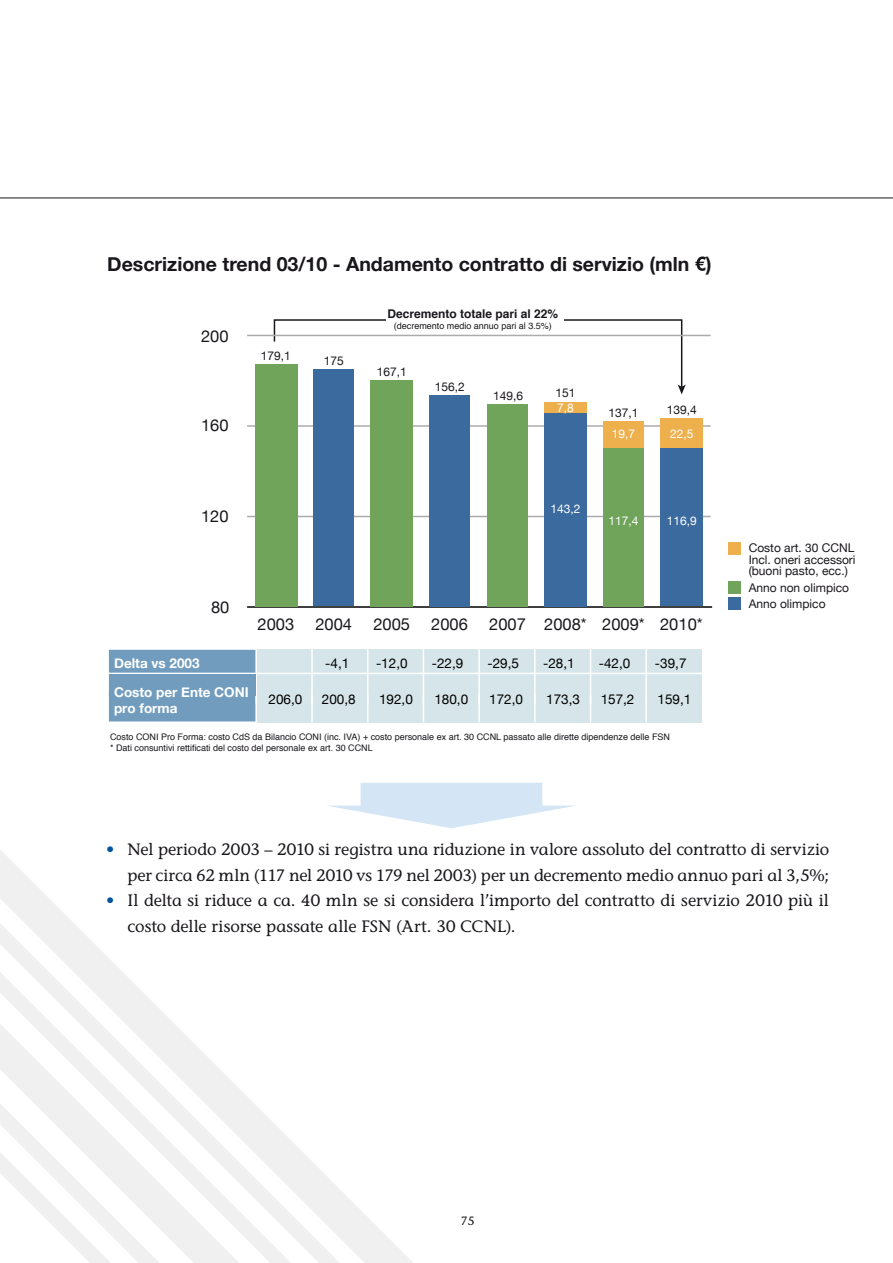
<style>
.page{position:relative;width:893px;height:1263px;background:#fff}
.page>*{position:absolute;margin:0;border:0;box-sizing:border-box;transform-origin:0 0}
.t1{font:700 19.5px "Helvetica Neue";color:#1a171c}
.t2{font:500 16.5px/25.5px "Stone Informal Std";color:#1a171c;text-align:right}
.t3{font:16.5px "Helvetica Neue";color:#1a171c}
.t4{font:13.5px "Helvetica Neue";color:#000}
.t5{font:700 13.5px "Helvetica Neue";color:#fff}
.t6{font:12px/11.4px "Helvetica Neue";color:#1a171c;text-align:justify}
.t7{font:12px "Helvetica Neue";color:#fff}
.t8{font:700 12px "Helvetica";color:#1a171c}
.t9{font:500 12px "Stone Informal Std";color:#1a171c}
.t10{font:9px/10.8px "Helvetica";color:#1a171c}
.s1{font-weight:600;color:#00559f}
</style>
<div class="page">
<svg style="left:0;top:197px;width:453px;height:1066px"></svg>
<hr style="left:0;top:198px;width:893px;height:1px;background:#1a171c">
<svg style="left:273px;top:318px;width:413px;height:76px"></svg>
<hr style="left:247px;top:516px;width:464px;height:1px;background:#ababab">
<hr style="left:247px;top:425px;width:464px;height:2px;background:#ababab">
<hr style="left:247px;top:335px;width:464px;height:1px;background:#ababab">
<hr style="left:248px;top:606px;width:463px;height:2px;background:#000">
<div style="left:660px;top:418px;width:42px;height:30px;background:#edb04d"></div>
<div style="left:603px;top:421px;width:41px;height:27px;background:#edb04d"></div>
<div style="left:545px;top:402px;width:42px;height:11px;background:#edb04d"></div>
<div style="left:603px;top:448px;width:41px;height:158px;background:#6fa45a"></div>
<div style="left:488px;top:404px;width:40px;height:202px;background:#6fa45a"></div>
<div style="left:371px;top:380px;width:42px;height:226px;background:#6fa45a"></div>
<div style="left:255px;top:364px;width:42px;height:242px;background:#6fa45a"></div>
<div style="left:660px;top:448px;width:42px;height:158px;background:#3b6b9e"></div>
<div style="left:545px;top:413px;width:42px;height:193px;background:#3b6b9e"></div>
<div style="left:429px;top:395px;width:41px;height:211px;background:#3b6b9e"></div>
<div style="left:314px;top:369px;width:40px;height:237px;background:#3b6b9e"></div>
<div style="left:385px;top:307px;width:178px;height:25px;background:#fff"></div>
<svg style="left:695px;top:256px;width:11px;height:15px"></svg>
<div style="left:728px;top:598px;width:12px;height:12px;background:#3b6b9e"></div>
<div style="left:728px;top:582px;width:12px;height:12px;background:#6fa45a"></div>
<div style="left:728px;top:542px;width:12px;height:12px;background:#edb04d"></div>
<svg style="left:326px;top:783px;width:250px;height:45px"></svg>
<div style="left:108px;top:649px;width:594px;height:73px;background:#d6e5e9"></div>
<hr style="left:645px;top:695px;width:2px;height:27px;background:#fff">
<hr style="left:645px;top:649px;width:2px;height:54px;background:#fff">
<svg style="left:590px;top:703px;width:1px;height:19px"></svg>
<hr style="left:590px;top:649px;width:1px;height:54px;background:#fff">
<hr style="left:534px;top:695px;width:2px;height:27px;background:#fff">
<hr style="left:534px;top:649px;width:2px;height:54px;background:#fff">
<hr style="left:478px;top:695px;width:2px;height:27px;background:#fff">
<hr style="left:478px;top:649px;width:2px;height:54px;background:#fff">
<svg style="left:423px;top:703px;width:1px;height:19px"></svg>
<hr style="left:423px;top:649px;width:1px;height:54px;background:#fff">
<svg style="left:367px;top:703px;width:1px;height:19px"></svg>
<hr style="left:367px;top:649px;width:1px;height:54px;background:#fff">
<hr style="left:311px;top:695px;width:2px;height:27px;background:#fff">
<hr style="left:311px;top:649px;width:2px;height:54px;background:#fff">
<div style="left:109px;top:650px;width:148px;height:72px;background:#719cbe"></div>
<hr style="left:256px;top:650px;width:1px;height:53px;background:#fff">
<hr style="left:107px;top:695px;width:2px;height:27px;background:#fff">
<hr style="left:107px;top:650px;width:2px;height:43px;background:#fff">
<hr style="left:107px;top:722px;width:150px;height:1px;background:#fff">
<hr style="left:107px;top:673px;width:595px;height:1px;background:#fff">
<hr style="left:107px;top:648px;width:150px;height:2px;background:#fff">
<div style="left:109px;top:674px;width:147px;height:22px;background:#719cbe"></div>
<p class="t1" style="left:107px;top:252px;width:606px">Descrizione trend 03/10 - Andamento contratto di servizio (mln )</p>
<p class="t3" style="left:201px;top:326px;width:29px">200</p>
<p class="t3" style="left:201px;top:415px;width:29px">160</p>
<p class="t3" style="left:201px;top:507px;width:29px">120</p>
<p class="t6" style="left:261px;top:350px;width:32px">179,1</p>
<p class="t6" style="left:324px;top:355px;width:22px">175</p>
<p class="t8" style="left:388px;top:304px;width:172px">Decremento totale pari al 22%</p>
<p class="t10" style="left:394px;top:320px;width:160px">(decremento medio annuo pari al 3.5%)</p>
<p class="t6" style="left:377px;top:366px;width:32px">167,1</p>
<p class="t6" style="left:435px;top:381px;width:32px">156,2</p>
<p class="t6" style="left:493px;top:390px;width:32px">149,6</p>
<p class="t6" style="left:555px;top:387px;width:22px">151</p>
<p class="t7" style="left:557px;top:400px;width:18px">7,8</p>
<p class="t7" style="left:550px;top:502px;width:32px">143,2</p>
<p class="t6" style="left:608px;top:406px;width:32px">137,1</p>
<p class="t6" style="left:667px;top:404px;width:32px">139,4</p>
<p class="t7" style="left:612px;top:427px;width:25px">19,7</p>
<p class="t7" style="left:670px;top:427px;width:25px">22,5</p>
<p class="t7" style="left:608px;top:513px;width:32px">117,4</p>
<p class="t7" style="left:667px;top:513px;width:32px">116,9</p>
<p class="t3" style="left:211px;top:597px;width:20px">80</p>
<p class="t3" style="left:257px;top:614px;width:38px">2003</p>
<p class="t3" style="left:315px;top:614px;width:38px">2004</p>
<p class="t3" style="left:373px;top:614px;width:38px">2005</p>
<p class="t3" style="left:431px;top:614px;width:38px">2006</p>
<p class="t3" style="left:489px;top:614px;width:215px">2007 2008* 2009* 2010*</p>
<p class="t5" style="left:114px;top:654px;width:87px">Delta vs 2003</p>
<p class="t4" style="left:325px;top:655px;width:26px">-4,1</p>
<p class="t4" style="left:376px;top:655px;width:33px">-12,0</p>
<p class="t4" style="left:432px;top:655px;width:33px">-22,9</p>
<p class="t4" style="left:487px;top:655px;width:33px">-29,5</p>
<p class="t4" style="left:543px;top:655px;width:33px">-28,1</p>
<p class="t4" style="left:599px;top:655px;width:33px">-42,0</p>
<p class="t4" style="left:655px;top:655px;width:33px">-39,7</p>
<p class="t5" style="left:114px;top:700px;width:65px">pro forma</p>
<p class="t5" style="left:114px;top:684px;width:136px">Costo per Ente CONI</p>
<p class="t4" style="left:269px;top:691px;width:35px">206,0</p>
<p class="t4" style="left:322px;top:691px;width:35px">200,8</p>
<p class="t4" style="left:379px;top:691px;width:35px">192,0</p>
<p class="t4" style="left:434px;top:691px;width:35px">180,0</p>
<p class="t4" style="left:489px;top:691px;width:35px">172,0</p>
<p class="t4" style="left:546px;top:691px;width:35px">173,3</p>
<p class="t4" style="left:601px;top:691px;width:35px">157,2</p>
<p class="t4" style="left:658px;top:691px;width:35px">159,1</p>
<p class="t10" style="left:110px;top:732px;width:561px">Costo CONI Pro Forma: costo CdS da Bilancio CONI (inc. IVA) + costo personale ex art. 30 CCNL passato alle dirette dipendenze delle FSN * Dati consuntivi rettificati del costo del personale ex art. 30 CCNL</p>
<p class="t6" style="left:749px;top:542px;width:108px">Costo art. 30 CCNL Incl. oneri accessori (buoni pasto, ecc.)</p>
<p class="t6" style="left:749px;top:581px;width:102px">Anno non olimpico</p>
<p class="t6" style="left:749px;top:597px;width:78px">Anno olimpico</p>
<p class="t2" style="left:106px;top:837px;width:724px"><span class="s1">•</span> Nel periodo 2003 – 2010 si registra una riduzione in valore assoluto del contratto di servizio per circa 62 mln (117 nel 2010 vs 179 nel 2003) per un decremento medio annuo pari al 3,5%;</p>
<p class="t2" style="left:128px;top:888px;width:703px;text-align:left;text-indent:-21px"><span class="s1">•</span> Il delta si riduce a ca. 40 mln se si considera l’importo del contratto di servizio 2010 più il costo delle risorse passate alle FSN (Art. 30 CCNL).</p>
<p class="t9" style="left:461px;top:1214px;width:15px">75</p>
</div>
